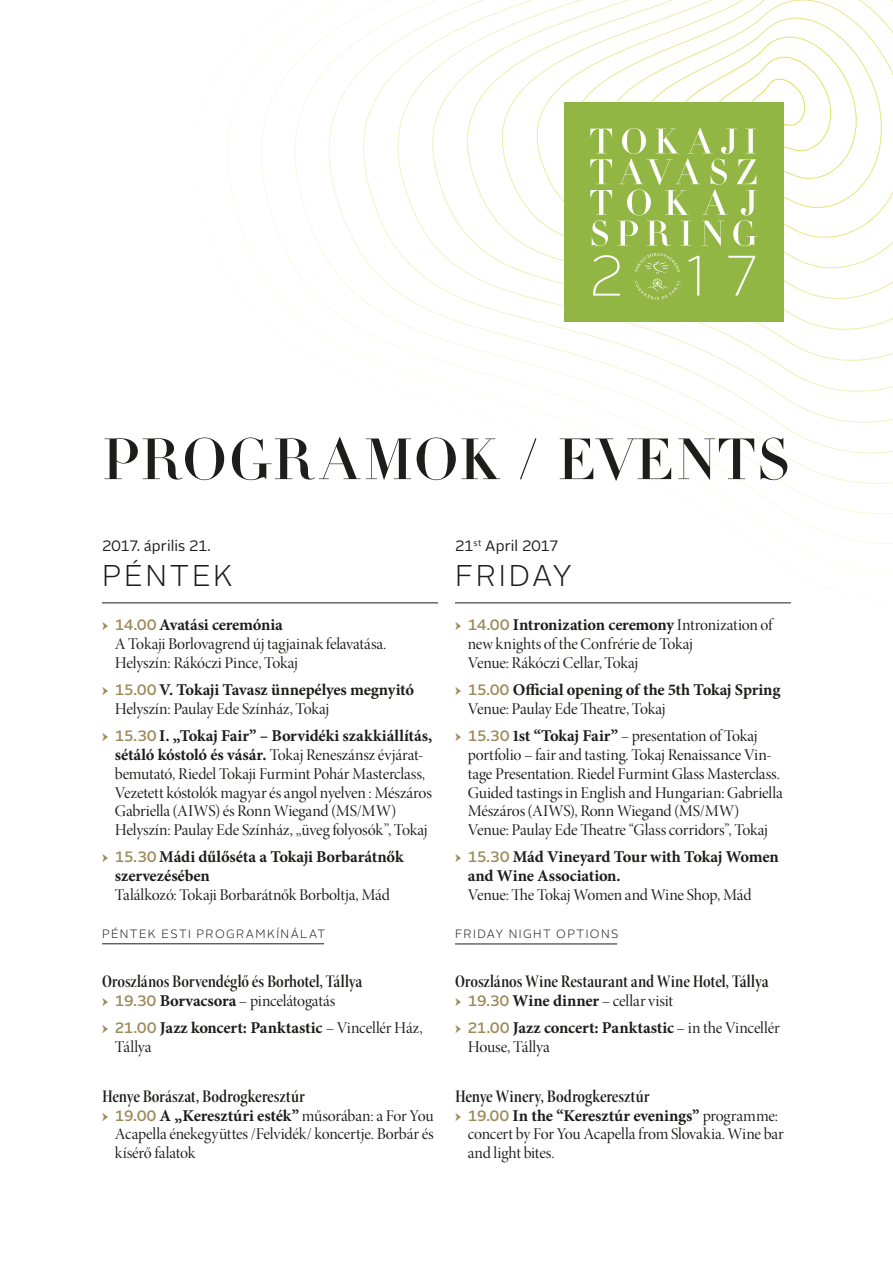
<style>
.page{position:relative;width:893px;height:1263px;background:#fff}
.page>*{position:absolute;margin:0;border:0;box-sizing:border-box;transform-origin:0 0}
.t1{font:57px "Didot LT Std Headline";letter-spacing:.005em;color:#1d1d1b}
.AlRight_H2{font:300 30px "Alright Sans";letter-spacing:.08em;color:#1d1d1b}
.Oroszlános__Henye{font:18px "Minion Pro Semibold Cn Disp";letter-spacing:-.005em;color:#1d1d1b}
.t2{font:16.5px/18.8px "Minion Pro Disp";letter-spacing:-.01em;color:#1d1d1b}
.t3{font:700 16.5px/18.8px "Minion Pro";letter-spacing:-.01em;color:#1d1d1b}
.H2_date{font:15px "Alright Sans";letter-spacing:.005em;color:#1d1d1b}
.Alright_h3{font:300 12px "Alright Sans";letter-spacing:.12em;color:#1d1d1b}
.s1{font-family:"Minion Pro";font-weight:700;font-size:15px;color:#9c8a5a}
.s2{font-family:"Alright Sans";font-weight:500;font-size:15px;color:#9c8a5a}
.s3{font-family:"Minion Pro";font-weight:700}
.s4{font-size:15px;color:#9c8a5a}
.s5{font-family:"Minion Pro Disp";font-weight:400}
</style>
<div class="page">
<svg style="left:110px;top:0;width:783px;height:603px"></svg>
<hr style="left:102px;top:603px;width:336px;height:1px;background:#1d1d1b">
<hr style="left:102px;top:943px;width:222px;height:1px;background:#1d1d1b">
<hr style="left:455px;top:603px;width:336px;height:1px;background:#1d1d1b">
<hr style="left:455px;top:944px;width:162px;height:1px;background:#1d1d1b">
<div style="left:564px;top:102px;width:219px;height:219px;background:#92b643"></div>
<svg style="left:590px;top:13px;width:270px;height:233px"></svg>
<svg style="left:593px;top:253px;width:162px;height:47px"></svg>
<p class="t1" style="left:102px;top:425px;width:690px">PROGRAMOK / EVENTS</p>
<p class="H2_date" style="left:102px;top:536px;width:110px">2017. április 21.</p>
<p class="AlRight_H2" style="left:102px;top:555px;width:133px">PÉNTEK</p>
<p class="t2" style="left:115px;top:616px;width:273px;text-indent:-13px"><span class="s1">ӹ</span> <span class="s2">14.00</span> <span class="s3">Avatási ceremónia<br></span>A Tokaji Borlovagrend új tagjainak felavatása.<br>Helyszín: Rákóczi Pince, Tokaj</p>
<p class="t3" style="left:115px;top:680px;width:301px;text-indent:-13px"><span class="s4">ӹ</span> <span class="s2">15.00</span> V. Tokaji Tavasz ünnepélyes megnyitó<br><span class="s5">Helyszín: Paulay Ede Színház, Tokaj</span></p>
<p class="t2" style="left:115px;top:727px;width:319px;text-indent:-13px"><span class="s1">ӹ</span> <span class="s2">15.30</span> <span class="s3">I. „Tokaj Fair” – Borvidéki szakkiállítás, sétáló kóstoló és vásár.</span> Tokaj Reneszánsz évjárat&shy;bemutató, Riedel Tokaji Furmint Pohár Masterclass, Vezetett kóstolók magyar és angol nyelven : Mészáros Gabriella (AIWS) és Ronn Wiegand (MS/MW)<br>Helyszín: Paulay Ede Színház, „üveg folyosók”, Tokaj</p>
<p class="t3" style="left:115px;top:847px;width:290px;text-indent:-13px"><span class="s4">ӹ</span> <span class="s2">15.30</span> Mádi dűlőséta a Tokaji Borbarátnők szervezésében<br><span class="s5">Találkozó: Tokaji Borbarátnők Borboltja, Mád</span></p>
<p class="Alright_h3" style="left:102px;top:925px;width:225px">PÉNTEK ESTI PROGRAMKÍNÁLAT</p>
<p class="Oroszlános__Henye" style="left:102px;top:970px;width:262px">Oroszlános Borvendéglő és Borhotel, Tállya</p>
<p class="t2" style="left:102px;top:992px;width:235px"><span class="s1">ӹ</span> <span class="s2">19.30</span> <span class="s3">Borvacsora</span> – pincelátogatás</p>
<p class="t3" style="left:115px;top:1018px;width:309px;text-indent:-13px"><span class="s4">ӹ</span> <span class="s2">21.00</span> Jazz koncert: Panktastic <span class="s5">– Vincellér Ház,<br>Tállya</span></p>
<p class="Oroszlános__Henye" style="left:102px;top:1084px;width:204px">Henye Borászat, Bodrogkeresztúr</p>
<p class="t2" style="left:115px;top:1106px;width:320px;text-align:justify;text-indent:-13px"><span class="s1">ӹ</span> <span class="s2">19.00</span> <span class="s3">A „Keresztúri esték”</span> műsorában: a For You Acapella énekegyüttes /Felvidék/ koncertje. Borbár és kísérő falatok</p>
<p class="H2_date" style="left:455px;top:536px;width:105px">21<sup>st</sup> April 2017</p>
<p class="AlRight_H2" style="left:455px;top:555px;width:118px">FRIDAY</p>
<p class="t2" style="left:468px;top:616px;width:306px;text-indent:-13px"><span class="s1">ӹ</span> <span class="s2">14.00</span> <span class="s3">Intronization ceremony</span> Intronization of new knights of the Confrérie de Tokaj<br>Venue: Rákóczi Cellar, Tokaj</p>
<p class="t3" style="left:468px;top:680px;width:314px;text-indent:-13px"><span class="s4">ӹ</span> <span class="s2">15.00</span> Official opening of the 5th Tokaj Spring<br><span class="s5">Venue: Paulay Ede Theatre, Tokaj</span></p>
<p class="t2" style="left:468px;top:727px;width:316px;text-indent:-13px"><span class="s1">ӹ</span> <span class="s2">15.30</span> <span class="s3">1st “Tokaj Fair”</span> – presentation of Tokaj portfolio – fair and tasting. Tokaj Renaissance Vin&shy;tage Presentation. Riedel Furmint Glass Masterclass.<br>Guided tastings in English and Hungarian: Gabriella Mészáros (AIWS), Ronn Wiegand (MS/MW)<br>Venue: Paulay Ede Theatre “Glass corridors”, Tokaj</p>
<p class="t3" style="left:468px;top:847px;width:313px;text-indent:-13px"><span class="s4">ӹ</span> <span class="s2">15.30</span> Mád Vineyard Tour with Tokaj Women and Wine Association.<br><span class="s5">Venue: The Tokaj Women and Wine Shop, Mád</span></p>
<p class="Alright_h3" style="left:455px;top:925px;width:165px">FRIDAY NIGHT OPTIONS</p>
<p class="Oroszlános__Henye" style="left:455px;top:970px;width:315px">Oroszlános Wine Restaurant and Wine Hotel, Tállya</p>
<p class="t2" style="left:455px;top:992px;width:220px"><span class="s1">ӹ</span> <span class="s2">19.30</span> <span class="s3">Wine dinner</span> – cellar visit</p>
<p class="t2" style="left:468px;top:1019px;width:313px;text-indent:-13px"><span class="s1">ӹ</span> <span class="s2">21.00</span> <span class="s3">Jazz concert: Panktastic</span> – in the Vincellér<br>House, Tállya</p>
<p class="Oroszlános__Henye" style="left:455px;top:1084px;width:196px">Henye Winery, Bodrogkeresztúr</p>
<p class="t2" style="left:468px;top:1106px;width:318px;text-indent:-13px"><span class="s1">ӹ</span> <span class="s2">19.00</span> <span class="s3">In the “Keresztúr evenings”</span> programme: concert by For You Acapella from Slovakia. Wine bar and light bites.</p>
</div>
